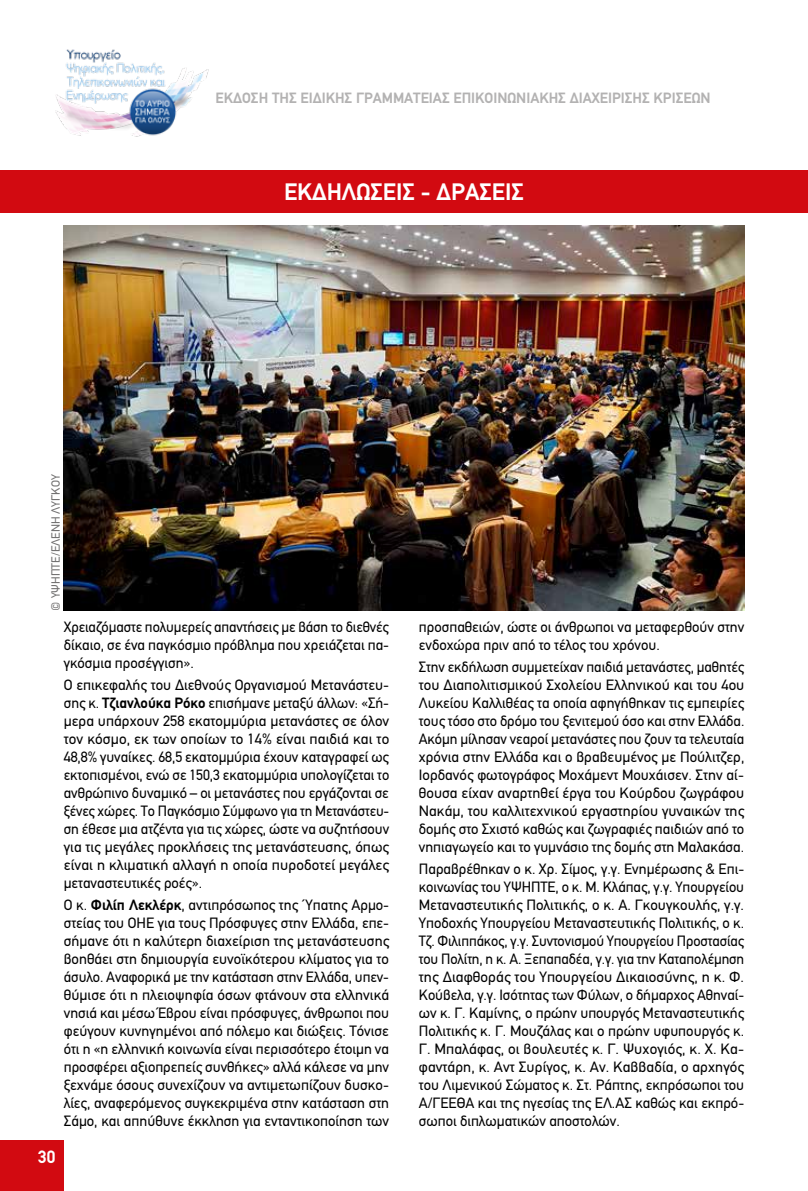
<style>
.page{position:relative;width:808px;height:1191px;background:#fff}
.page>*{position:absolute;margin:0;border:0;box-sizing:border-box;transform-origin:0 0}
.t1{font:700 24px "PF Din Text";color:#fff}
.t2{font:700 18px "PF Din Text";color:#fff}
.t3{font:15px/18px "PF Din Text";color:#000;text-align:justify}
.t4{font:700 15px "PF Din Text";color:#b3b2b2}
.t5{font:12px "PF Din Text";color:#706f6f}
.s1{font-weight:700}
</style>
<div class="page">
<img style="left:55px;top:49px;width:154px;height:88px">
<div style="left:0;top:1140px;width:64px;height:51px;background:#d20a11"></div>
<div style="left:0;top:170px;width:808px;height:43px;background:#d20a11"></div>
<img style="left:64px;top:225px;width:681px;height:385px">
<p class="t4" style="left:216px;top:89px;width:496px">ΕΚΔΟΣΗ ΤΗΣ ΕΙΔΙΚΗΣ ΓΡΑΜΜΑΤΕΙΑΣ ΕΠΙΚΟΙΝΩΝΙΑΚΗΣ ΔΙΑΧΕΙΡΙΣΗΣ ΚΡΙΣΕΩΝ</p>
<p class="t5" style="left:49px;top:610px;width:138px;rotate:-90deg">© YΨΗΠΤΕ/ΕΛΕΝΗ ΛΥΓΚΟΥ</p>
<h1 class="t1" style="left:284px;top:178px;width:241px">ΕΚΔΗΛΩΣΕΙΣ - ΔΡΑΣΕΙΣ</h1>
<p class="t2" style="left:38px;top:1146px;width:19px">30</p>
<p class="t3" style="left:64px;top:618px;width:327px">Χρειαζόμαστε πολυμερείς απαντήσεις με βάση το διεθνές δίκαιο, σε ένα παγκόσμιο πρόβλημα που χρειάζεται πα&shy;γκόσμια προσέγγιση».</p>
<p class="t3" style="left:64px;top:676px;width:327px">Ο επικεφαλής του Διεθνούς Οργανισμού Μετανάστευ&shy;σης κ. <span class="s1">Τζιανλούκα Ρόκο</span> επισήμανε μεταξύ άλλων: «Σή&shy;μερα υπάρχουν 258 εκατομμύρια μετανάστες σε όλον τον κόσμο, εκ των οποίων το 14% είναι παιδιά και το 48,8% γυναίκες. 68,5 εκατομμύρια έχουν καταγραφεί ως εκτοπισμένοι, ενώ σε 150,3 εκατομμύρια υπολογίζεται το ανθρώπινο δυναμικό – οι μετανάστες που εργάζονται σε ξένες χώρες. To Παγκόσμιο Σύμφωνο για τη Μετανάστευ&shy;ση έθεσε μια ατζέντα για τις χώρες, ώστε να συζητήσουν για τις μεγάλες προκλήσεις της μετανάστευσης, όπως είναι η κλιματική αλλαγή η οποία πυροδοτεί μεγάλες μεταναστευτικές ροές».</p>
<p class="t3" style="left:64px;top:896px;width:327px">Ο κ. <span class="s1">Φιλίπ Λεκλέρκ</span>, αντιπρόσωπος της Ύπατης Αρμο&shy;στείας του ΟΗΕ για τους Πρόσφυγες στην Ελλάδα, επε&shy;σήμανε ότι η καλύτερη διαχείριση της μετανάστευσης βοηθάει στη δημιουργία ευνοϊκότερου κλίματος για το άσυλο. Αναφορικά με την κατάσταση στην Ελλάδα, υπεν&shy;θύμισε ότι η πλειοψηφία όσων φτάνουν στα ελληνικά νησιά και μέσω Έβρου είναι πρόσφυγες, άνθρωποι που φεύγουν κυνηγημένοι από πόλεμο και διώξεις. Τόνισε ότι η «η ελληνική κοινωνία είναι περισσότερο έτοιμη να προσφέρει αξιοπρεπείς συνθήκες» αλλά κάλεσε να μην ξεχνάμε όσους συνεχίζουν να αντιμετωπίζουν δυσκο&shy;λίες, αναφερόμενος συγκεκριμένα στην κατάσταση στη Σάμο, και απηύθυνε έκκληση για ενταντικοποίηση των</p>
<p class="t3" style="left:419px;top:618px;width:327px">προσπαθειών, ώστε οι άνθρωποι να μεταφερθούν στην ενδοχώρα πριν από το τέλος του χρόνου.</p>
<p class="t3" style="left:419px;top:658px;width:327px">Στην εκδήλωση συμμετείχαν παιδιά μετανάστες, μαθητές του Διαπολιτισμικού Σχολείου Ελληνικού και του 4ου Λυκείου Καλλιθέας τα οποία αφηγήθηκαν τις εμπειρίες τους τόσο στο δρόμο του ξενιτεμού όσο και στην Ελλάδα.<br>Ακόμη μίλησαν νεαροί μετανάστες που ζουν τα τελευταία χρόνια στην Ελλάδα και ο βραβευμένος με Πούλιτζερ, Ιορδανός φωτογράφος Μοχάμεντ Μουχάισεν. Στην αί&shy;θουσα είχαν αναρτηθεί έργα του Κούρδου ζωγράφου Νακάμ, του καλλιτεχνικού εργαστηρίου γυναικών της δομής στο Σχιστό καθώς και ζωγραφιές παιδιών από το νηπιαγωγείο και το γυμνάσιο της δομής στη Μαλακάσα.</p>
<p class="t3" style="left:419px;top:860px;width:327px">Παραβρέθηκαν ο κ. Χρ. Σίμος, γ.γ. Ενημέρωσης &amp; Επι&shy;κοινωνίας του ΥΨΗΠΤΕ, ο κ. Μ. Κλάπας, γ.γ. Υπουργείου Μεταναστευτικής Πολιτικής, ο κ. Α. Γκουγκουλής, γ.γ.<br>Υποδοχής Υπουργείου Μεταναστευτικής Πολιτικής, ο κ.<br>Τζ. Φιλιππάκος, γ.γ. Συντονισμού Υπουργείου Προστασίας του Πολίτη, η κ. Α. Ξεπαπαδέα, γ.γ. για την Καταπολέμηση της Διαφθοράς του Υπουργείου Δικαιοσύνης, η κ. Φ.<br>Κούβελα, γ.γ. Ισότητας των Φύλων, ο δήμαρχος Αθηναί&shy;ων κ. Γ. Καμίνης, ο πρώην υπουργός Μεταναστευτικής Πολιτικής κ. Γ. Μουζάλας και ο πρώην υφυπουργός κ.<br>Γ. Μπαλάφας, οι βουλευτές κ. Γ. Ψυχογιός, κ. X. Κα&shy;φαντάρη, κ. Αντ Συρίγος, κ. Αν. Καββαδία, ο αρχηγός του Λιμενικού Σώματος κ. Στ. Ράπτης, εκπρόσωποι του Α/ΓΕΕΘΑ και της ηγεσίας της ΕΛ.ΑΣ καθώς και εκπρό&shy;σωποι διπλωματικών αποστολών.</p>
</div>
